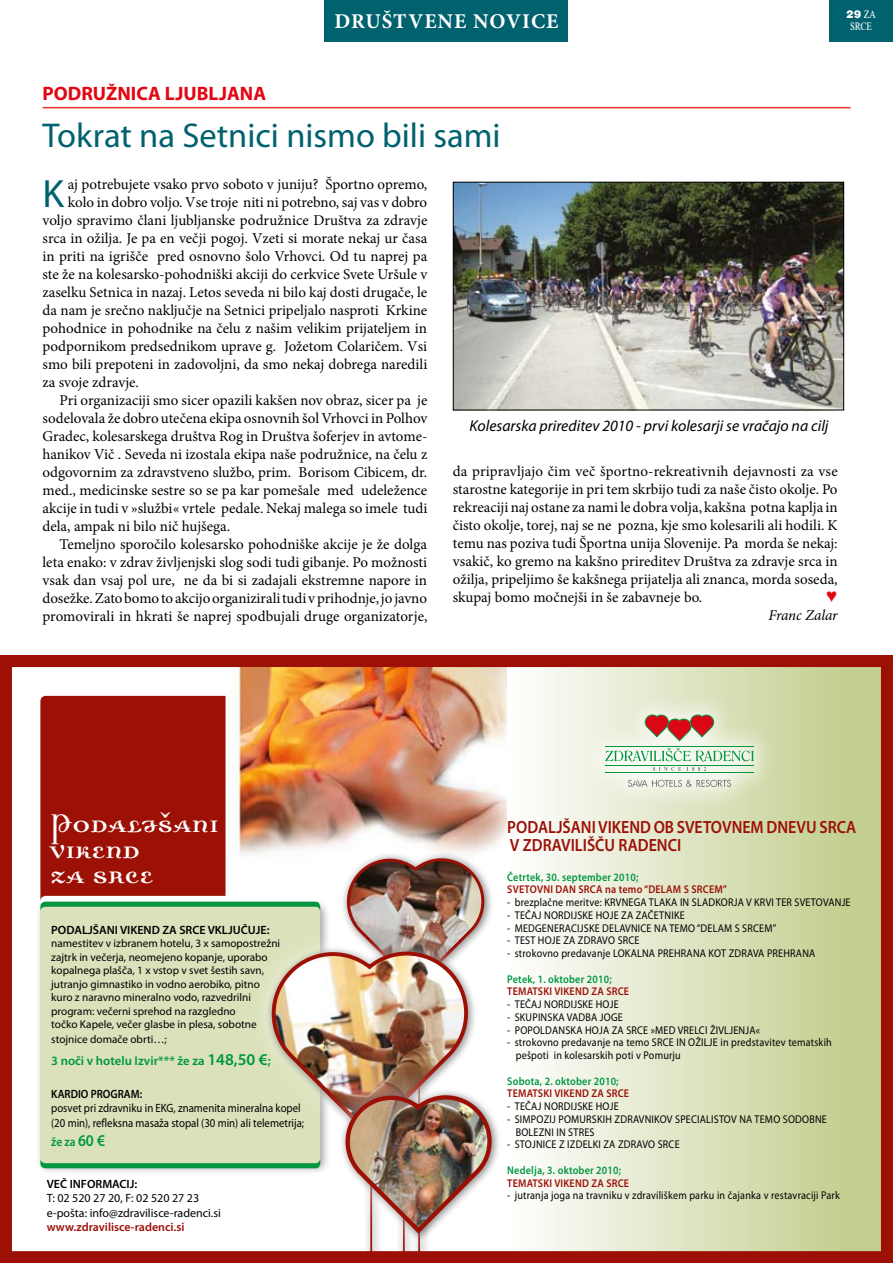
<style>
.page{position:relative;width:893px;height:1263px;background:#fff}
.page>*{position:absolute;margin:0;border:0;box-sizing:border-box;transform-origin:0 0}
.t1{font:39.6px "Myriad Pro";color:#00616f}
.t2{font:34.5px "Myriad Pro";color:#00616f}
.t3{font:33px/25.5px "Dalliance Roman Small Caps";color:#fff}
.t4{font:700 21px "Minion Pro";letter-spacing:.05em;color:#fff}
.t5{font:700 19.5px "Myriad Pro";color:#e30613}
.t6{font:600 17.7px/18px "Myriad Pro";color:#9c1006;scale:.9 1}
.t7{font:italic 15.75px "Myriad Pro";color:#000}
.t8{font:15px/18px "Minion Pro";color:#000;text-align:justify}
.t9{font:italic 15px "Minion Pro";letter-spacing:-.015em;color:#000}
.t10{font:600 12.75px "Myriad Pro";color:#009640}
.t11{font:600 12.75px "Myriad Pro";color:#009640;scale:.9 1}
.t12{font:12px/14.4px "Myriad Pro";color:#000;scale:.9 1}
.t13{font:12px/14.4px "Myriad Pro";color:#000}
.t14{font:600 12px "Myriad Pro";color:#000}
.t15{font:600 12px "Myriad Pro";color:#9c1006}
.t16{font:600 12px "Myriad Pro";color:#000;scale:.9 1}
.t17{font:11.25px/12.8px "Myriad Pro";letter-spacing:.02em;color:#000;scale:.9 1}
.t18{font:11.25px/13.6px "Myriad Pro";color:#000}
.t19{font:600 11.25px "Myriad Pro";letter-spacing:.02em;color:#9c1006;scale:.9 1}
.t20{font:600 11.25px "Myriad Pro";letter-spacing:.02em;color:#009640;scale:.9 1}
.t21{font:11.25px "Nimbus San DEE Blac";color:#fff}
.t22{font:11.25px "Nimbus Rom DEE";color:#fff;scale:.8 1}
.s1{font-family:"Nimbus Rom DEE"}
.s2{font-size:16.5px}
</style>
<div class="page">
<div style="left:829px;top:0;width:64px;height:41px;background:#00616f"></div>
<div style="left:325px;top:0;width:243px;height:41px;background:#00616f"></div>
<img style="left:237px;top:668px;width:270px;height:148px">
<img style="left:40px;top:696px;width:454px;height:541px">
<svg style="left:539px;top:668px;width:341px;height:582px;background:#dae1bb"></svg>
<div style="left:0;top:655px;width:893px;height:608px;border:12px solid #9c1006"></div>
<div style="left:579px;top:688px;width:196px;height:120px;background:#fff;opacity:.75"></div>
<svg style="left:628px;top:779px;width:103px;height:8px"></svg>
<hr style="left:605px;top:772px;width:149px;height:1px;background:#009640">
<svg style="left:644px;top:714px;width:70px;height:28px;background:#ce7b73"></svg>
<hr style="left:605px;top:746px;width:149px;height:1px;background:#009b3e">
<svg style="left:605px;top:748px;width:149px;height:23px"></svg>
<hr style="left:43px;top:107px;width:807px;height:1px;background:#e63423">
<img style="left:455px;top:184px;width:387px;height:224px">
<div style="left:453px;top:182px;width:391px;height:228px;border:1px solid #000"></div>
<h3 class="t4" style="left:335px;top:7px;width:225px">DRUŠTVENE NOVICE</h3>
<p class="t21" style="left:846px;top:8px;width:31px">29 <span class="s1">ZA</span></p>
<p class="t22" style="left:850px;top:20px;width:29px">SRCE</p>
<h3 class="t5" style="left:43px;top:82px;width:225px">PODRUŽNICA LJUBLJANA</h3>
<h2 class="t2" style="left:43px;top:116px;width:460px">Tokrat na Setnici nismo bili sami</h2>
<h1 class="t1" style="left:43px;top:172px;width:23px">K</h1>
<p class="t8" style="left:68px;top:175px;width:361px">aj potrebujete vsako prvo soboto v juniju? Športno opremo,</p>
<p class="t8" style="left:68px;top:193px;width:361px">kolo in dobro voljo. Vse troje niti ni potrebno, saj vas v dobro</p>
<p class="t8" style="left:43px;top:211px;width:386px">voljo spravimo člani ljubljanske podružnice Društva za zdravje</p>
<p class="t8" style="left:43px;top:229px;width:386px">srca in ožilja. Je pa en večji pogoj. Vzeti si morate nekaj ur časa</p>
<p class="t8" style="left:43px;top:247px;width:386px">in priti na igrišče pred osnovno šolo Vrhovci. Od tu naprej pa</p>
<p class="t8" style="left:43px;top:265px;width:386px">ste že na kolesarsko-pohodniški akciji do cerkvice Svete Uršule v</p>
<p class="t8" style="left:43px;top:283px;width:386px">zaselku Setnica in nazaj. Letos seveda ni bilo kaj dosti drugače, le</p>
<p class="t8" style="left:43px;top:301px;width:386px">da nam je srečno naključje na Setnici pripeljalo nasproti Krkine</p>
<p class="t8" style="left:43px;top:319px;width:386px">pohodnice in pohodnike na čelu z našim velikim prijateljem in</p>
<p class="t8" style="left:43px;top:337px;width:386px">podpornikom predsednikom uprave g. Jožetom Colaričem. Vsi</p>
<p class="t8" style="left:43px;top:355px;width:386px">smo bili prepoteni in zadovoljni, da smo nekaj dobrega naredili</p>
<p class="t8" style="left:43px;top:373px;width:98px">za svoje zdravje.</p>
<p class="t8" style="left:60px;top:391px;width:369px">Pri organizaciji smo sicer opazili kakšen nov obraz, sicer pa je</p>
<p class="t8" style="left:43px;top:409px;width:386px">sodelovala že dobro utečena ekipa osnovnih šol Vrhovci in Polhov</p>
<p class="t8" style="left:43px;top:427px;width:386px">Gradec, kolesarskega društva Rog in Društva šoferjev in avtome-</p>
<p class="t8" style="left:43px;top:445px;width:386px">hanikov Vič . Seveda ni izostala ekipa naše podružnice, na čelu z</p>
<p class="t8" style="left:43px;top:463px;width:386px">odgovornim za zdravstveno službo, prim. Borisom Cibicem, dr.</p>
<p class="t8" style="left:43px;top:481px;width:386px">med., medicinske sestre so se pa kar pomešale med udeležence</p>
<p class="t8" style="left:43px;top:499px;width:386px">akcije in tudi v »službi« vrtele pedale. Nekaj malega so imele tudi</p>
<p class="t8" style="left:43px;top:517px;width:189px">dela, ampak ni bilo nič hujšega.</p>
<p class="t8" style="left:60px;top:535px;width:369px">Temeljno sporočilo kolesarsko pohodniške akcije je že dolga</p>
<p class="t8" style="left:43px;top:553px;width:386px">leta enako: v zdrav življenjski slog sodi tudi gibanje. Po možnosti</p>
<p class="t8" style="left:43px;top:571px;width:386px">vsak dan vsaj pol ure, ne da bi si zadajali ekstremne napore in</p>
<p class="t8" style="left:43px;top:589px;width:386px">dosežke. Zato bomo to akcijo organizirali tudi v prihodnje, jo javno</p>
<p class="t8" style="left:43px;top:607px;width:386px">promovirali in hkrati še naprej spodbujali druge organizatorje,</p>
<p class="t7" style="left:469px;top:417px;width:360px">Kolesarska prireditev 2010 - prvi kolesarji se vračajo na cilj</p>
<p class="t8" style="left:453px;top:462px;width:386px">da pripravljajo čim več športno-rekreativnih dejavnosti za vse starostne kategorije in pri tem skrbijo tudi za naše čisto okolje. Po rekreaciji naj ostane za nami le dobra volja, kakšna potna kaplja in čisto okolje, torej, naj se ne pozna, kje smo kolesarili ali hodili. K temu nas poziva tudi Športna unija Slovenije. Pa morda še nekaj: vsakič, ko gremo na kakšno prireditev Društva za zdravje srca in ožilja, pripeljimo še kakšnega prijatelja ali znanca, morda soseda, skupaj bomo močnejši in še zabavneje bo.</p>
<p class="t9" style="left:768px;top:605px;width:71px">Franc Zalar</p>
<h3 class="t3" style="left:51px;top:813px;width:169px">Podaljšani vikend<br>za srce</h3>
<p class="t14" style="left:51px;top:922px;width:220px">PODALJŠANI VIKEND ZA SRCE VKLJUČUJE:</p>
<p class="t18" style="left:51px;top:936px;width:230px">namestitev v izbranem hotelu, 3 x samopostrežni zajtrk in večerja, neomejeno kopanje, uporabo kopalnega plašča, 1 x vstop v svet šestih savn, jutranjo gimnastiko in vodno aerobiko, pitno kuro z naravno mineralno vodo, razvedrilni program: večerni sprehod na razgledno<br>točko Kapele, večer glasbe in plesa, sobotne stojnice domače obrti…;</p>
<p class="t10" style="left:51px;top:1053px;width:221px">3 noči v hotelu Izvir*** že za <span class="s2">148,50 €</span>;</p>
<p class="t16" style="left:51px;top:1086px;width:103px">KARDIO PROGRAM:</p>
<p class="t12" style="left:51px;top:1101px;width:283px">posvet pri zdravniku in EKG, znamenita mineralna kopel (20 min), refleksna masaža stopal (30 min) ali telemetrija;</p>
<p class="t11" style="left:51px;top:1134px;width:61px">že za <span class="s2">60 €</span></p>
<p class="t14" style="left:47px;top:1176px;width:92px">VEČ INFORMACIJ:</p>
<p class="t13" style="left:47px;top:1191px;width:176px">T: 02 520 27 20, F: 02 520 27 23 e-pošta: info@zdravilisce-radenci.si</p>
<p class="t15" style="left:47px;top:1219px;width:139px">www.zdravilisce-radenci.si</p>
<p class="t6" style="left:507px;top:818px;width:389px">PODALJŠANI VIKEND OB SVETOVNEM DNEVU SRCA<br>V ZDRAVILIŠČU RADENCI</p>
<p class="t20" style="left:507px;top:870px;width:147px">Četrtek, 30. september 2010;</p>
<p class="t19" style="left:507px;top:882px;width:246px">SVETOVNI DAN SRCA na temo “DELAM S SRCEM”</p>
<p class="t17" style="left:507px;top:896px;width:383px">- brezplačne meritve: KRVNEGA TLAKA IN SLADKORJA V KRVI TER SVETOVANJE</p>
<p class="t17" style="left:507px;top:908px;width:199px">- TEČAJ NORDIJSKE HOJE ZA ZAČETNIKE</p>
<p class="t17" style="left:507px;top:921px;width:300px">- MEDGENERACIJSKE DELAVNICE NA TEMO “DELAM S SRCEM”</p>
<p class="t17" style="left:507px;top:934px;width:149px">- TEST HOJE ZA ZDRAVO SRCE</p>
<p class="t17" style="left:507px;top:947px;width:344px">- strokovno predavanje LOKALNA PREHRANA KOT ZDRAVA PREHRANA</p>
<p class="t20" style="left:507px;top:972px;width:118px">Petek, 1. oktober 2010;</p>
<p class="t19" style="left:507px;top:984px;width:137px">TEMATSKI VIKEND ZA SRCE</p>
<p class="t17" style="left:507px;top:998px;width:125px">- TEČAJ NORDIJSKE HOJE</p>
<p class="t17" style="left:507px;top:1010px;width:130px">- SKUPINSKA VADBA JOGE</p>
<p class="t17" style="left:507px;top:1023px;width:282px">- POPOLDANSKA HOJA ZA SRCE »MED VRELCI ŽIVLJENJA«</p>
<p class="t17" style="left:516px;top:1036px;width:353px;text-indent:-9px">- strokovno predavanje na temo SRCE IN OŽILJE in predstavitev tematskih pešpoti in kolesarskih poti v Pomurju</p>
<p class="t20" style="left:507px;top:1073px;width:125px">Sobota, 2. oktober 2010;</p>
<p class="t19" style="left:507px;top:1086px;width:137px">TEMATSKI VIKEND ZA SRCE</p>
<p class="t17" style="left:507px;top:1100px;width:125px">- TEČAJ NORDIJSKE HOJE</p>
<p class="t17" style="left:516px;top:1112px;width:347px;text-indent:-9px">- SIMPOZIJ POMURSKIH ZDRAVNIKOV SPECIALISTOV NA TEMO SODOBNE<br>BOLEZNI IN STRES</p>
<p class="t17" style="left:507px;top:1138px;width:193px">- STOJNICE Z IZDELKI ZA ZDRAVO SRCE</p>
<p class="t20" style="left:507px;top:1163px;width:128px">Nedelja, 3. oktober 2010;</p>
<p class="t19" style="left:507px;top:1175px;width:137px">TEMATSKI VIKEND ZA SRCE</p>
<p class="t17" style="left:507px;top:1189px;width:371px">- jutranja joga na travniku v zdraviliškem parku in čajanka v restavraciji Park</p>
</div>
